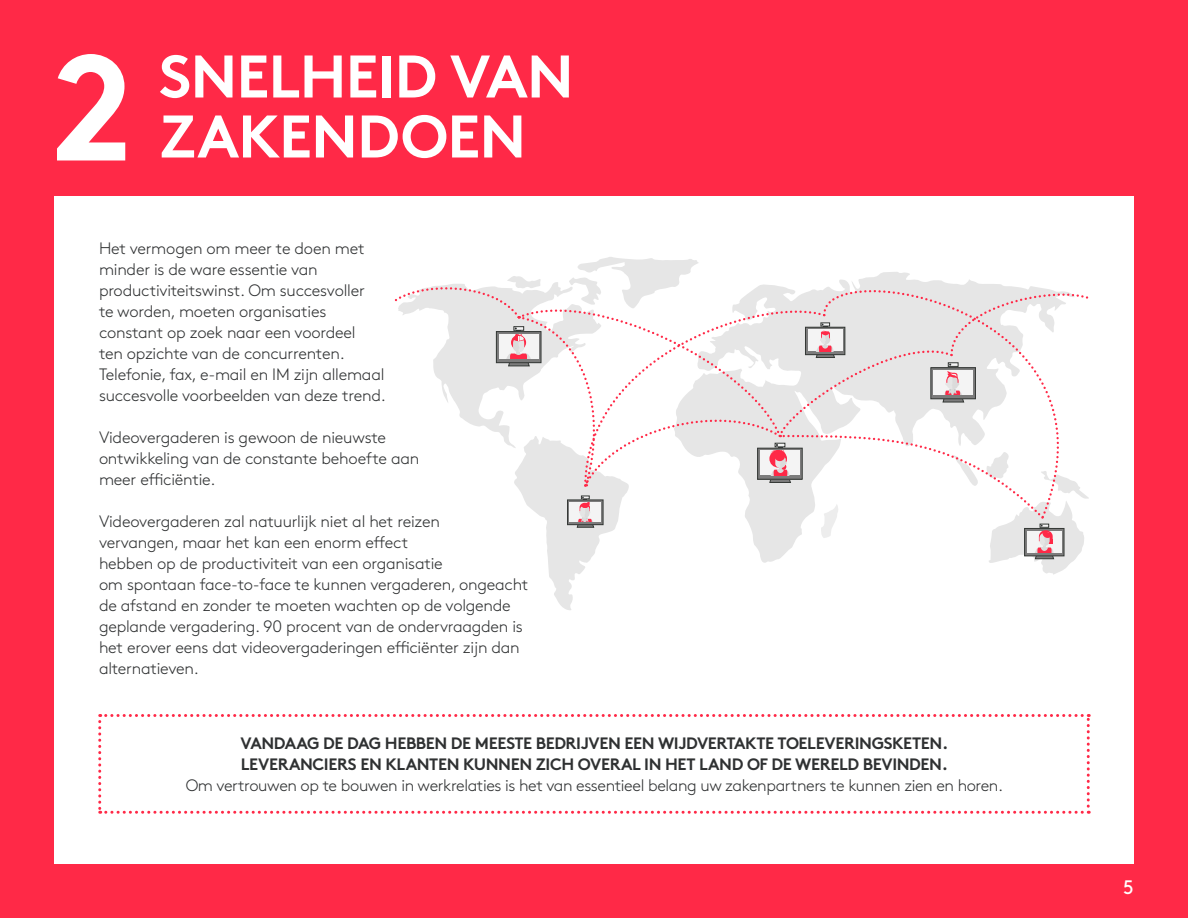
<style>
.page{position:relative;width:1188px;height:918px;background:#ff2947}
.page>*{position:absolute;margin:0;border:0;box-sizing:border-box;transform-origin:0 0}
.t1{font:700 150px "Brown Pro";color:#fff}
.t2{font:700 60px "Brown Pro";letter-spacing:-.015em;color:#fff}
.t3{font:19.5px "Brown Pro";color:#fff}
.t4{font:300 16.5px/21px "Brown Pro";letter-spacing:-.015em;color:#2f3132}
.t5{font:700 16.5px/21px "Brown Pro";letter-spacing:-.025em;color:#2f3132}
</style>
<div class="page">
<div style="left:54px;top:196px;width:1080px;height:668px;background:#fff"></div>
<svg style="left:394px;top:257px;width:695px;height:353px"></svg>
<svg style="left:98px;top:714px;width:992px;height:100px"></svg>
<h1 class="t1" style="left:51px;top:-13px;width:83px">2</h1>
<h2 class="t2" style="left:159px;top:28px;width:416px">SNELHEID VAN</h2>
<h2 class="t2" style="left:159px;top:88px;width:368px">ZAKENDOEN</h2>
<p class="t4" style="left:99px;top:236px;width:288px">Het vermogen om meer te doen met minder is de ware essentie van productiviteitswinst. Om succesvoller<br>te worden, moeten organisaties constant op zoek naar een voordeel<br>ten opzichte van de concurrenten.<br>Telefonie, fax, e-mail en IM zijn allemaal succesvolle voorbeelden van deze trend.</p>
<p class="t4" style="left:99px;top:426px;width:322px">Videovergaderen is gewoon de nieuwste ontwikkeling van de constante behoefte aan meer efficiëntie.</p>
<p class="t4" style="left:99px;top:510px;width:431px">Videovergaderen zal natuurlijk niet al het reizen<br>vervangen, maar het kan een enorm effect<br>hebben op de productiviteit van een organisatie<br>om spontaan face-to-face te kunnen vergaderen, ongeacht de afstand en zonder te moeten wachten op de volgende geplande vergadering. 90 procent van de ondervraagden is het erover eens dat videovergaderingen efficiënter zijn dan alternatieven.</p>
<p class="t5" style="left:241px;top:731px;width:709px">VANDAAG DE DAG HEBBEN DE MEESTE BEDRIJVEN EEN WIJDVERTAKTE TOELEVERINGSKETEN.<br>LEVERANCIERS EN KLANTEN KUNNEN ZICH OVERAL IN HET LAND OF DE WERELD BEVINDEN.</p>
<p class="t4" style="left:186px;top:774px;width:819px">Om vertrouwen op te bouwen in werkrelaties is het van essentieel belang uw zakenpartners te kunnen zien en horen.</p>
<p class="t3" style="left:1123px;top:872px;width:12px">5</p>
</div>
